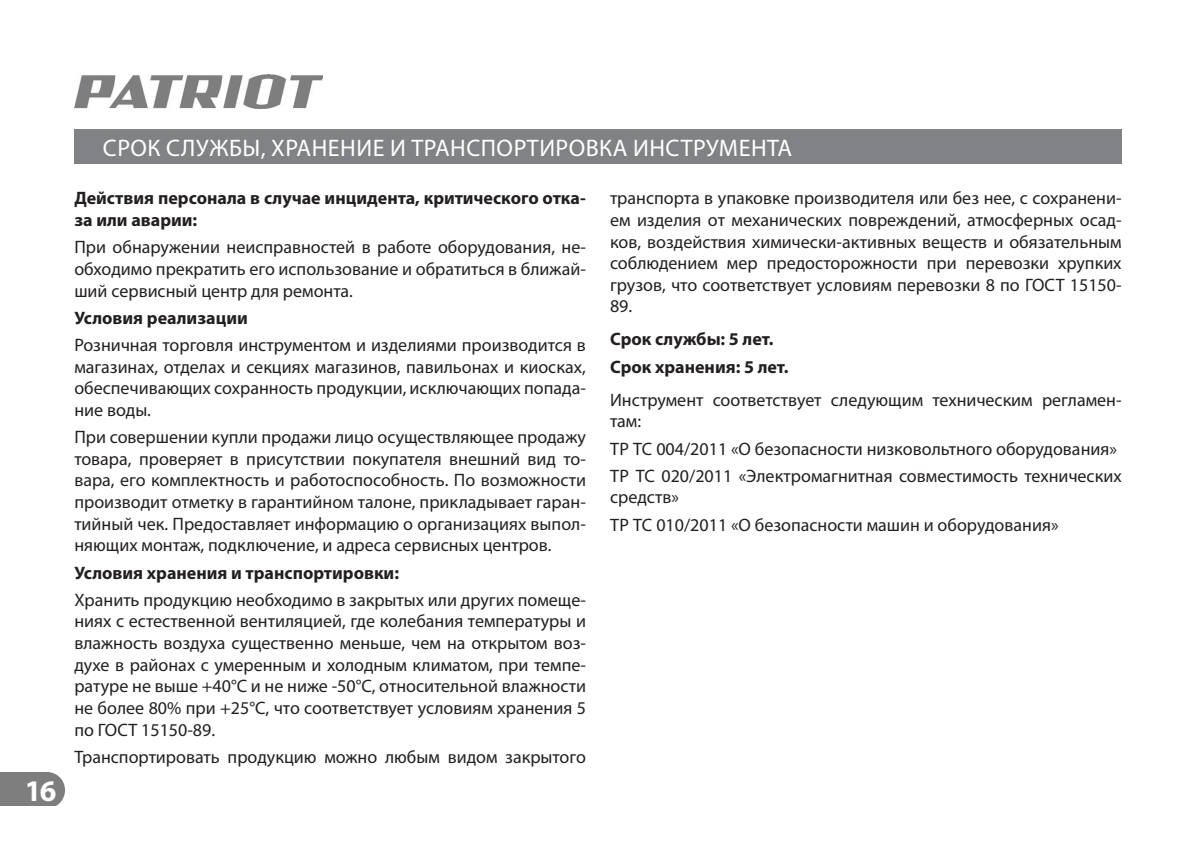
<style>
.page{position:relative;width:1196px;height:847px;background:#fff}
.page>*{position:absolute;margin:0;border:0;box-sizing:border-box;transform-origin:0 0}
.t1{font:700 30px "Myriad Pro";color:#fff}
.t2{font:24px "Myriad Pro";letter-spacing:.02em;color:#fff}
.t3{font:18px/21.6px "Myriad Pro";color:#231f20;text-align:justify}
.t4{font:700 18px/21.6px "Myriad Pro";color:#231f20}
</style>
<div class="page">
<img style="left:74px;top:74px;width:248px;height:34px">
<div style="left:0;top:772px;width:65px;height:34px;background:#7e7e7d"></div>
<div style="left:74px;top:130px;width:1047px;height:34px;background:#808285"></div>
<h1 class="t1" style="left:25px;top:773px;width:33px">16</h1>
<h2 class="t2" style="left:103px;top:133px;width:690px">СРОК СЛУЖБЫ, ХРАНЕНИЕ И ТРАНСПОРТИРОВКА ИНСТРУМЕНТА</h2>
<p class="t4" style="left:74px;top:188px;width:513px">Действия персонала в случае инцидента, критического отка&shy;за или аварии:</p>
<p class="t3" style="left:74px;top:236px;width:513px">При обнаружении неисправностей в работе оборудования, не&shy;обходимо прекратить его использование и обратиться в ближай&shy;ший сервисный центр для ремонта.</p>
<p class="t4" style="left:74px;top:307px;width:175px">Условия реализации</p>
<p class="t3" style="left:74px;top:334px;width:513px">Розничная торговля инструментом и изделиями производится в магазинах, отделах и секциях магазинов, павильонах и киосках, обеспечивающих сохранность продукции, исключающих попада&shy;ние воды.</p>
<p class="t3" style="left:74px;top:426px;width:513px">При совершении купли продажи лицо осуществляющее продажу товара, проверяет в присутствии покупателя внешний вид то&shy;вара, его комплектность и работоспособность. По возможности производит отметку в гарантийном талоне, прикладывает гаран&shy;тийный чек. Предоставляет информацию о организациях выпол&shy;няющих монтаж, подключение, и адреса сервисных центров.</p>
<p class="t4" style="left:74px;top:562px;width:326px">Условия хранения и транспортировки:</p>
<p class="t3" style="left:74px;top:588px;width:513px">Хранить продукцию необходимо в закрытых или других помеще&shy;ниях с естественной вентиляцией, где колебания температуры и влажность воздуха существенно меньше, чем на открытом воз&shy;духе в районах с умеренным и холодным климатом, при темпе&shy;ратуре не выше +40°С и не ниже -50°С, относительной влажности не более 80% при +25°С, что соответствует условиям хранения 5 по ГОСТ 15150-89.</p>
<p class="t3" style="left:74px;top:745px;width:513px">Транспортировать продукцию можно любым видом закрытого</p>
<p class="t3" style="left:610px;top:187px;width:513px">транспорта в упаковке производителя или без нее, с сохранени&shy;ем изделия от механических повреждений, атмосферных осад&shy;ков, воздействия химически-активных веществ и обязательным соблюдением мер предосторожности при перевозки хрупких грузов, что соответствует условиям перевозки 8 по ГОСТ 15150- 89.</p>
<p class="t4" style="left:610px;top:326px;width:180px;line-height:27.2px">Срок службы: 5 лет.<br>Срок хранения: 5 лет.</p>
<p class="t3" style="left:610px;top:388px;width:513px">Инструмент соответствует следующим техническим регламен&shy;там:</p>
<p class="t3" style="left:610px;top:434px;width:513px;line-height:27.2px">ТР ТС 004/2011 «О безопасности низковольтного оборудования»<br>ТР ТС 020/2011 «Электромагнитная совместимость технических</p>
<p class="t3" style="left:610px;top:483px;width:450px;line-height:27.2px">средств»<br>ТР ТС 010/2011 «О безопасности машин и оборудования»</p>
</div>
